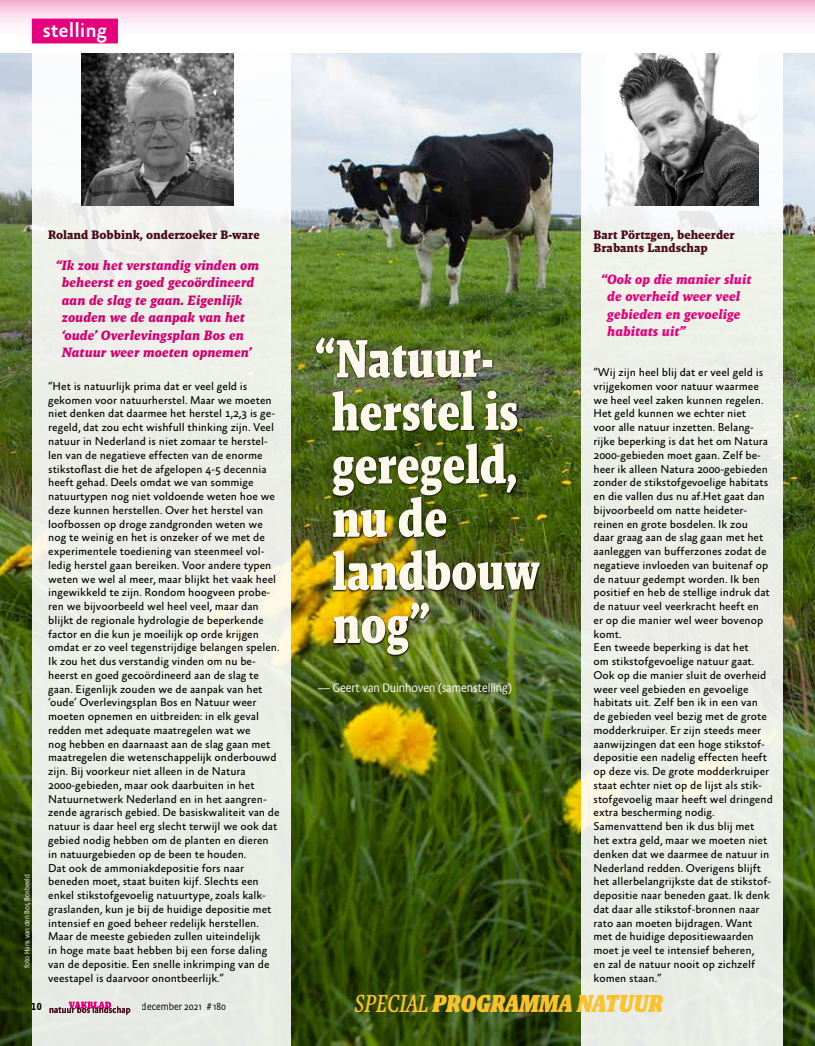
<style>
.page{position:relative;width:815px;height:1046px;background:#fff}
.page>*{position:absolute;margin:0;border:0;box-sizing:border-box;transform-origin:0 0}
.t1{font:700 54.5px/53.1px "Malaga Nar";letter-spacing:.005em;color:#fff9ed}
.t2{font:italic 900 25px "Malaga Nar";color:#fcc229}
.t3{font:500 21px "Absara Sans";color:#fff}
.t4{font:italic 700 13.75px/17.5px "Malaga";color:#e5007c}
.t5{font:700 12.5px/13.8px "Malaga";color:#4a0b1c}
.t6{font:300 12.5px "Absara Sans TF Head";color:#fff}
.t7{font:11.5px/13.8px "Absara Sans";color:#000}
.t8{font:300 10.38px "Absara Sans Head";color:#000}
.t9{font:500 10.38px "Absara Sans TF Head";color:#000}
.t10{font:300 7.5px "Absara Sans LF Head";color:#fff}
.s1{font-family:"Malaga Nar Reg";font-weight:400}
</style>
<div class="page">
<img style="left:0;top:53px;width:815px;height:992px">
<div style="left:32px;top:53px;width:259px;height:992px;background:linear-gradient(to bottom,#f6f7f5,#e6e9e0)"></div>
<img style="left:81px;top:53px;width:153px;height:153px">
<div style="left:581px;top:53px;width:202px;height:992px;background:linear-gradient(to bottom,#f6f8f5,#e7e9e0)"></div>
<img style="left:606px;top:53px;width:152px;height:153px">
<svg style="left:0;top:0;width:815px;height:44px"></svg>
<div style="left:32px;top:19px;width:86px;height:24px;background:#e5007c"></div>
<img style="left:315px;top:337px;width:227px;height:320px">
<svg style="left:50px;top:1001px;width:80px;height:13px"></svg>
<h3 class="t3" style="left:42px;top:19px;width:67px">stelling</h3>
<p class="t10" style="left:22px;top:968px;width:96px;rotate:-90deg">foto Hans van den Bos, Bosbeeld</p>
<p class="t5" style="left:48px;top:227px;width:213px">Roland Bobbink, onderzoeker B-ware</p>
<p class="t4" style="left:62px;top:256px;width:199px;text-indent:-6px">“Ik zou het verstandig vinden om beheerst en goed gecoördineerd aan de slag te gaan. Eigenlijk zouden we de aanpak van het ‘oude’ Overlevingsplan Bos en<br>Natuur weer moeten opnemen’</p>
<p class="t7" style="left:48px;top:380px;width:233px">“Het is natuurlijk prima dat er veel geld is gekomen voor natuurherstel. Maar we moeten niet denken dat daarmee het herstel 1,2,3 is ge&shy;regeld, dat zou echt wishfull thinking zijn. Veel natuur in Nederland is niet zomaar te herstel&shy;len van de negatieve effecten van de enorme stikstoflast die het de afgelopen 4-5 decennia heeft gehad. Deels omdat we van sommige natuurtypen nog niet voldoende weten hoe we deze kunnen herstellen. Over het herstel van loofbossen op droge zandgronden weten we nog te weinig en het is onzeker of we met de experimentele toediening van steenmeel vol&shy;ledig herstel gaan bereiken. Voor andere typen weten we wel al meer, maar blijkt het vaak heel ingewikkeld te zijn. Rondom hoogveen probe&shy;ren we bijvoorbeeld wel heel veel, maar dan blijkt de regionale hydrologie de beperkende factor en die kun je moeilijk op orde krijgen omdat er zo veel tegenstrijdige belangen spelen.<br>Ik zou het dus verstandig vinden om nu be&shy;heerst en goed gecoördineerd aan de slag te gaan. Eigenlijk zouden we de aanpak van het ‘oude’ Overlevingsplan Bos en Natuur weer moeten opnemen en uitbreiden: in elk geval redden met adequate maatregelen wat we<br>nog hebben en daarnaast aan de slag gaan met maatregelen die wetenschappelijk onderbouwd zijn. Bij voorkeur niet alleen in de Natura 2000-gebieden, maar ook daarbuiten in het Natuurnetwerk Nederland en in het aangren&shy;zende agrarisch gebied. De basiskwaliteit van de natuur is daar heel erg slecht terwijl we ook dat gebied nodig hebben om de planten en dieren in natuurgebieden op de been te houden.<br>Dat ook de ammoniakdepositie fors naar beneden moet, staat buiten kijf. Slechts een enkel stikstofgevoelig natuurtype, zoals kalk&shy;graslanden, kun je bij de huidige depositie met intensief en goed beheer redelijk herstellen.<br>Maar de meeste gebieden zullen uiteindelijk<br>in hoge mate baat hebben bij een forse daling van de depositie. Een snelle inkrimping van de veestapel is daarvoor onontbeerlijk.”</p>
<h1 class="t1" style="left:332px;top:332px;width:209px;text-indent:-17px">“Natuur&shy;herstel is geregeld, nu de landbouw nog”</h1>
<p class="t6" style="left:318px;top:680px;width:195px">— Geert van Duinhoven (samenstelling)</p>
<p class="t5" style="left:594px;top:227px;width:143px">Bart Pörtzgen, beheerder<br>Brabants Landschap</p>
<p class="t4" style="left:607px;top:270px;width:146px;text-indent:-6px">“Ook op die manier sluit de overheid weer veel gebieden en gevoelige habitats uit”</p>
<p class="t7" style="left:594px;top:366px;width:181px">“Wij zijn heel blij dat er veel geld is vrijgekomen voor natuur waarmee we heel veel zaken kunnen regelen.<br>Het geld kunnen we echter niet<br>voor alle natuur inzetten. Belang&shy;rijke beperking is dat het om Natura 2000-gebieden moet gaan. Zelf be&shy;heer ik alleen Natura 2000-gebieden zonder de stikstofgevoelige habitats en die vallen dus nu af.Het gaat dan bijvoorbeeld om natte heideter&shy;reinen en grote bosdelen. Ik zou<br>daar graag aan de slag gaan met het aanleggen van bufferzones zodat de negatieve invloeden van buitenaf op de natuur gedempt worden. Ik ben positief en heb de stellige indruk dat de natuur veel veerkracht heeft en<br>er op die manier wel weer bovenop komt.<br>Een tweede beperking is dat het<br>om stikstofgevoelige natuur gaat.<br>Ook op die manier sluit de overheid weer veel gebieden en gevoelige habitats uit. Zelf ben ik in een van<br>de gebieden veel bezig met de grote modderkruiper. Er zijn steeds meer aanwijzingen dat een hoge stikstof&shy;depositie een nadelig effecten heeft op deze vis. De grote modderkruiper staat echter niet op de lijst als stik&shy;stofgevoelig maar heeft wel dringend extra bescherming nodig.<br>Samenvattend ben ik dus blij met het extra geld, maar we moeten niet denken dat we daarmee de natuur in Nederland redden. Overigens blijft het allerbelangrijkste dat de stikstof&shy;depositie naar beneden gaat. Ik denk dat daar alle stikstof-bronnen naar rato aan moeten bijdragen. Want met de huidige depositiewaarden moet je veel te intensief beheren,<br>en zal de natuur nooit op zichzelf komen staan.”</p>
<p class="t9" style="left:32px;top:999px;width:11px">10</p>
<p class="t8" style="left:142px;top:999px;width:86px">december 2021 # 180</p>
<h2 class="t2" style="left:355px;top:988px;width:310px"><span class="s1">SPECIAL</span> PROGRAMMA NATUUR</h2>
</div>
